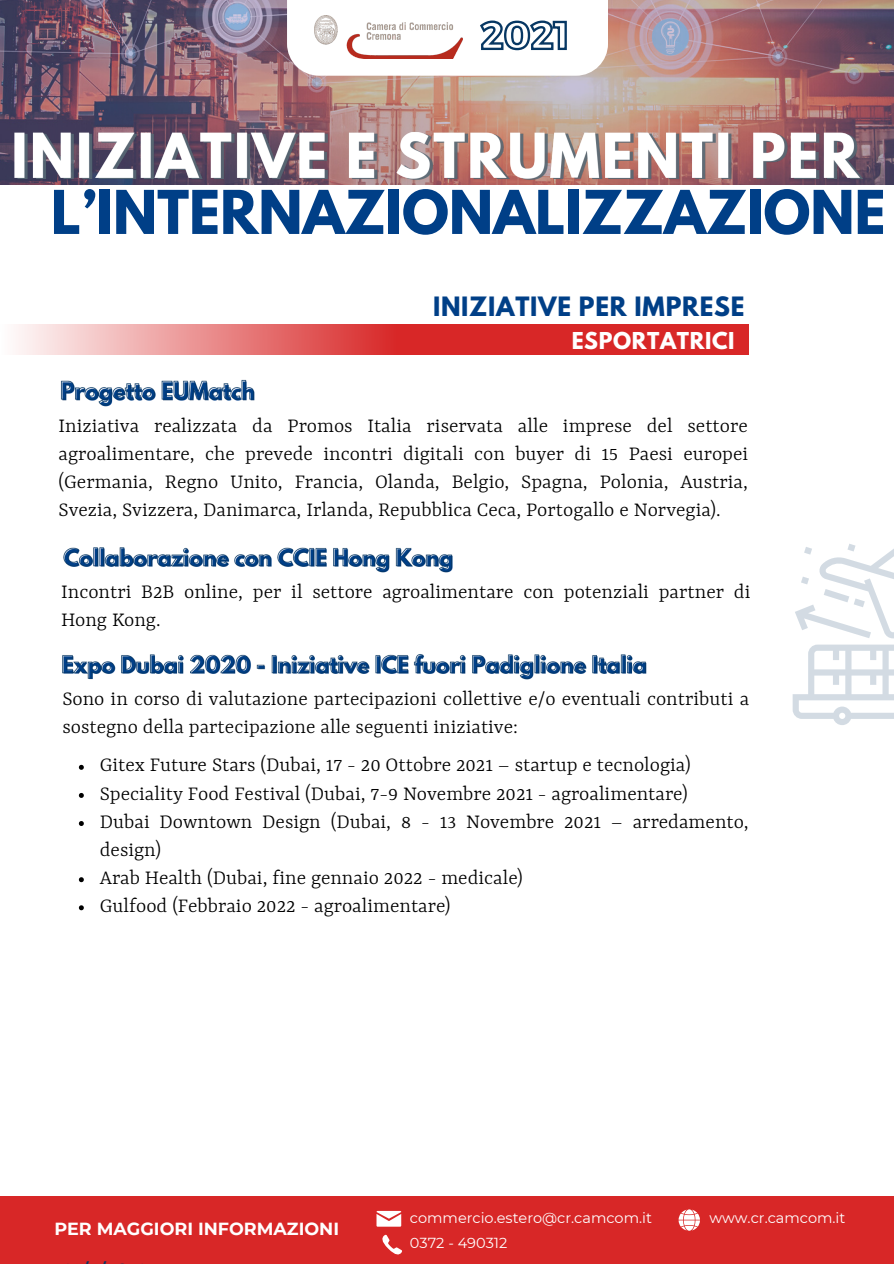
<style>
.page{position:relative;width:894px;height:1264px;background:#fff}
.page>*{position:absolute;margin:0;border:0;box-sizing:border-box;transform-origin:0 0}
.t1{font:700 53.4px "League Spartan";color:#003f87}
.t2{font:700 23.55px "League Spartan";letter-spacing:.03em;color:#003f87}
.t3{font:300 22.05px/28px "Rasa";color:#000}
.t4{font:700 20.55px "League Spartan";letter-spacing:.03em;color:#fff}
.t5{font:700 17.55px "Montserrat";color:#fff}
.t6{font:14.55px "Montserrat";color:#fff}
</style>
<div class="page">
<div style="left:0;top:1196px;width:893px;height:67px;background:#d82727"></div>
<img style="left:0;top:0;width:893px;height:184px">
<svg style="left:376px;top:1210px;width:25px;height:16px"></svg>
<svg style="left:678px;top:1209px;width:21px;height:21px"></svg>
<svg style="left:382px;top:1234px;width:20px;height:21px"></svg>
<div style="left:0;top:324px;width:748px;height:31px;background:#d82727"></div>
<img style="left:11px;top:129px;width:868px;height:56px">
<svg style="left:287px;top:0;width:321px;height:76px"></svg>
<svg style="left:0;top:324px;width:379px;height:56px"></svg>
<img style="left:60px;top:380px;width:195px;height:27px">
<img style="left:63px;top:547px;width:390px;height:26px">
<svg style="left:79px;top:764px;width:5px;height:5px"></svg>
<svg style="left:79px;top:793px;width:5px;height:5px"></svg>
<svg style="left:79px;top:821px;width:5px;height:5px"></svg>
<svg style="left:79px;top:877px;width:5px;height:5px"></svg>
<svg style="left:79px;top:905px;width:5px;height:5px"></svg>
<img style="left:62px;top:654px;width:585px;height:26px">
<svg style="left:792px;top:644px;width:101px;height:81px"></svg>
<svg style="left:795px;top:544px;width:98px;height:94px"></svg>
<p class="t1" style="left:51px;top:186px;width:836px">L’INTERNAZIONALIZZAZIONE</p>
<p class="t2" style="left:433px;top:294px;width:313px">INIZIATIVE PER IMPRESE</p>
<p class="t4" style="left:571px;top:330px;width:164px">ESPORTATRICI</p>
<p class="t3" style="left:59px;top:413px;width:691px;text-align:justify">Iniziativa realizzata da Promos Italia riservata alle imprese del settore agroalimentare, che prevede incontri digitali con buyer di 15 Paesi europei (Germania, Regno Unito, Francia, Olanda, Belgio, Spagna, Polonia, Austria, Svezia, Svizzera, Danimarca, Irlanda, Repubblica Ceca, Portogallo e Norvegia).</p>
<p class="t3" style="left:61px;top:579px;width:690px">Incontri B2B online, per il settore agroalimentare con potenziali partner di<br>Hong Kong.</p>
<p class="t3" style="left:62px;top:686px;width:688px">Sono in corso di valutazione partecipazioni collettive e/o eventuali contributi a sostegno della partecipazione alle seguenti iniziative:</p>
<p class="t3" style="left:100px;top:752px;width:592px">Gitex Future Stars (Dubai, 17 - 20 Ottobre 2021 – startup e tecnologia)</p>
<p class="t3" style="left:100px;top:780px;width:589px">Speciality Food Festival (Dubai, 7-9 Novembre 2021 - agroalimentare)</p>
<p class="t3" style="left:100px;top:808px;width:650px">Dubai Downtown Design (Dubai, 8 - 13 Novembre 2021 – arredamento, design)</p>
<p class="t3" style="left:100px;top:864px;width:424px">Arab Health (Dubai, fine gennaio 2022 - medicale)</p>
<p class="t3" style="left:100px;top:892px;width:352px">Gulfood (Febbraio 2022 - agroalimentare)</p>
<p class="t5" style="left:54px;top:1218px;width:286px">PER MAGGIORI INFORMAZIONI</p>
<p class="t6" style="left:410px;top:1208px;width:243px">commercio.estero@cr.camcom.it</p>
<p class="t6" style="left:410px;top:1233px;width:99px">0372 - 490312</p>
<p class="t6" style="left:709px;top:1208px;width:137px">www.cr.camcom.it</p>
</div>
